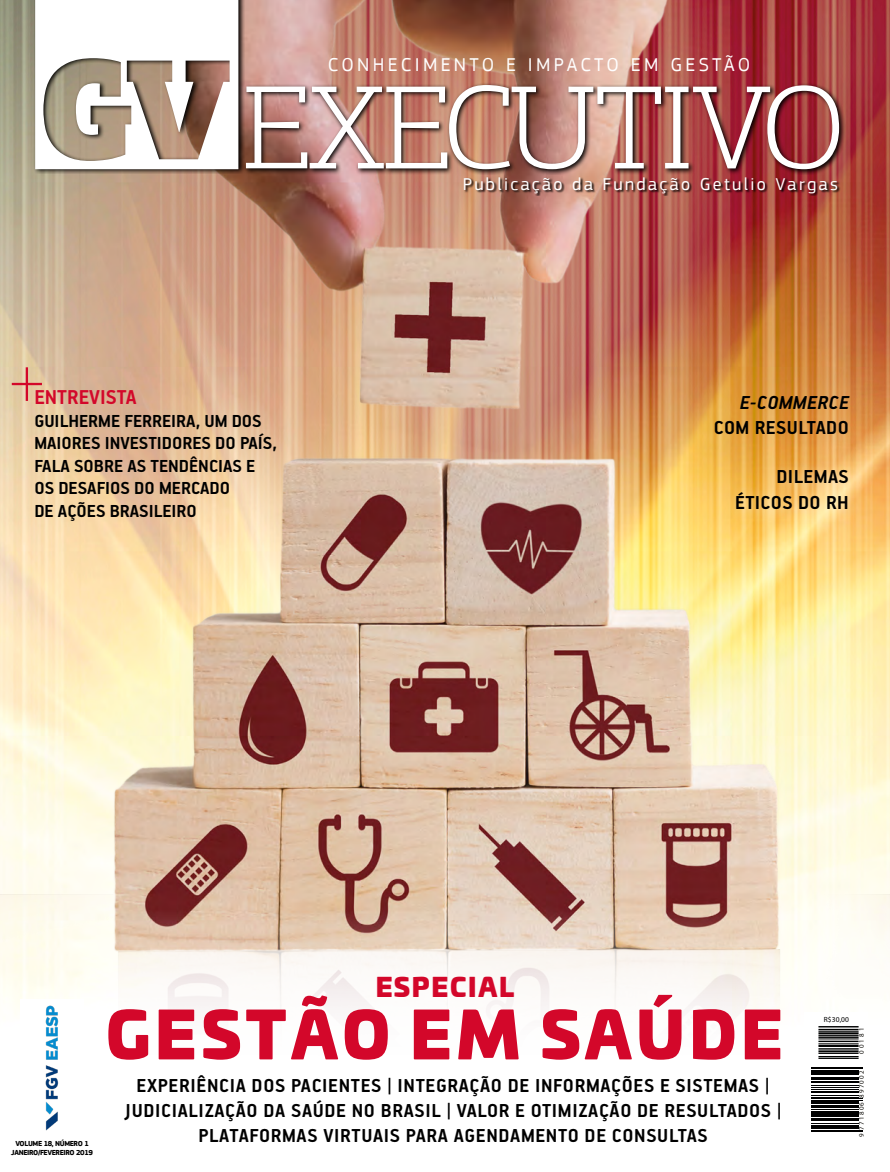
<style>
.page{position:relative;width:890px;height:1172px;background:#fff}
.page>*{position:absolute;margin:0;border:0;box-sizing:border-box;transform-origin:0 0}
.t1{font:63px "Univia Pro Ultra";letter-spacing:.07em;color:#d3072a}
.t2{font:25.5px "Univia Pro Ultra";letter-spacing:.07em;color:#d3072a}
.t3{font:700 22.5px "PF Handbook Pro";color:#d3072a}
.t4{font:700 21px/25.2px "PF Handbook Pro";letter-spacing:.03em;color:#000;text-align:right}
.t5{font:italic 700 21px "PF Handbook Pro";letter-spacing:.02em;color:#000}
.t6{font:700 19.5px/22.5px "PF Handbook Pro";color:#000}
.t7{font:19.5px "PF Square Sans Pro";letter-spacing:.17em;color:#fff}
.t8{font:18px "PF Square Sans Pro";letter-spacing:.13em;color:#fff}
.t9{font:700 7.5px/9px "PF Square Sans Pro";letter-spacing:-.05em;color:#000;text-align:center}
.t10{font:7.5px "Myriad Pro";color:#000}
.t11{font:6.9px "Myriad Pro";letter-spacing:.18em;color:#12100c}
</style>
<div class="page">
<img style="left:0;top:0;width:890px;height:1018px">
<div style="left:243px;top:82px;width:602px;height:93px;background:#000;opacity:.97"></div>
<img style="left:310px;top:85px;width:529px;height:84px">
<svg style="left:246px;top:87px;width:61px;height:81px"></svg>
<div style="left:32px;top:0;width:213px;height:174px;background:#000;opacity:.97"></div>
<svg style="left:35px;top:0;width:203px;height:169px"></svg>
<img style="left:464px;top:177px;width:376px;height:19px">
<div style="left:20px;top:999px;width:64px;height:135px;background:#fff"></div>
<img style="left:45px;top:1005px;width:14px;height:126px">
<svg style="left:805px;top:1012px;width:63px;height:120px"></svg>
<hr style="left:811px;top:1131px;width:51px;height:1px;background:#000">
<hr style="left:811px;top:1130px;width:51px;height:1px;background:#000">
<hr style="left:811px;top:1127px;width:47px;height:2px;background:#000">
<hr style="left:811px;top:1125px;width:47px;height:1px;background:#000">
<hr style="left:811px;top:1123px;width:47px;height:1px;background:#000">
<hr style="left:811px;top:1120px;width:47px;height:1px;background:#000">
<hr style="left:811px;top:1118px;width:47px;height:1px;background:#000">
<hr style="left:811px;top:1115px;width:47px;height:1px;background:#000">
<hr style="left:811px;top:1113px;width:47px;height:1px;background:#000">
<hr style="left:811px;top:1110px;width:47px;height:2px;background:#000">
<hr style="left:811px;top:1109px;width:47px;height:1px;background:#000">
<hr style="left:811px;top:1106px;width:47px;height:1px;background:#000">
<hr style="left:811px;top:1104px;width:47px;height:1px;background:#000">
<hr style="left:811px;top:1101px;width:47px;height:2px;background:#000">
<hr style="left:811px;top:1099px;width:51px;height:1px;background:#000">
<hr style="left:811px;top:1098px;width:51px;height:1px;background:#000">
<hr style="left:811px;top:1097px;width:47px;height:1px;background:#000">
<hr style="left:811px;top:1095px;width:47px;height:1px;background:#000">
<hr style="left:811px;top:1090px;width:47px;height:2px;background:#000">
<hr style="left:811px;top:1089px;width:47px;height:1px;background:#000">
<hr style="left:811px;top:1087px;width:47px;height:1px;background:#000">
<hr style="left:811px;top:1084px;width:47px;height:1px;background:#000">
<hr style="left:811px;top:1081px;width:47px;height:2px;background:#000">
<hr style="left:811px;top:1079px;width:47px;height:1px;background:#000">
<hr style="left:811px;top:1076px;width:47px;height:2px;background:#000">
<hr style="left:811px;top:1074px;width:47px;height:1px;background:#000">
<hr style="left:811px;top:1072px;width:47px;height:1px;background:#000">
<hr style="left:811px;top:1070px;width:47px;height:1px;background:#000">
<hr style="left:811px;top:1068px;width:51px;height:1px;background:#000">
<hr style="left:811px;top:1066px;width:51px;height:1px;background:#000">
<hr style="left:818px;top:1058px;width:40px;height:1px;background:#010202">
<hr style="left:818px;top:1052px;width:40px;height:1px;background:#010202">
<hr style="left:818px;top:1055px;width:40px;height:2px;background:#010202">
<hr style="left:818px;top:1048px;width:40px;height:1px;background:#010202">
<hr style="left:818px;top:1049px;width:40px;height:1px;background:#010202">
<hr style="left:818px;top:1051px;width:40px;height:1px;background:#010202">
<hr style="left:818px;top:1044px;width:40px;height:2px;background:#010202">
<hr style="left:818px;top:1043px;width:40px;height:1px;background:#010202">
<hr style="left:818px;top:1040px;width:40px;height:2px;background:#010202">
<hr style="left:818px;top:1037px;width:40px;height:1px;background:#010202">
<hr style="left:818px;top:1038px;width:40px;height:1px;background:#010202">
<hr style="left:818px;top:1035px;width:40px;height:1px;background:#010202">
<hr style="left:818px;top:1032px;width:40px;height:2px;background:#010202">
<hr style="left:818px;top:1030px;width:40px;height:1px;background:#010202">
<hr style="left:818px;top:1026px;width:40px;height:1px;background:#010202">
<hr style="left:818px;top:1028px;width:40px;height:2px;background:#010202">
<svg style="left:12px;top:367px;width:30px;height:34px"></svg>
<div style="left:725px;top:459px;width:139px;height:66px;background:#fff;opacity:.6"></div>
<p class="t7" style="left:328px;top:53px;width:424px">CONHECIMENTO E IMPACTO EM GESTÃO</p>
<p class="t8" style="left:463px;top:173px;width:377px">Publicação da Fundação Getulio Vargas</p>
<p class="t3" style="left:34px;top:384px;width:104px">ENTREVISTA</p>
<p class="t6" style="left:34px;top:409px;width:244px">GUILHERME FERREIRA, UM DOS<br>MAIORES INVESTIDORES DO PAÍS,<br>FALA SOBRE AS TENDÊNCIAS E<br>OS DESAFIOS DO MERCADO<br>DE AÇÕES BRASILEIRO</p>
<p class="t5" style="left:740px;top:390px;width:110px">E-COMMERCE</p>
<p class="t4" style="left:714px;top:414px;width:137px">COM RESULTADO</p>
<p class="t4" style="left:735px;top:463px;width:115px">DILEMAS<br>ÉTICOS DO RH</p>
<p class="t9" style="left:11px;top:1139px;width:83px">VOLUME 18, NÚMERO 1<br>JANEIRO/FEVEREIRO 2019</p>
<p class="t2" style="left:375px;top:965px;width:141px">ESPECIAL</p>
<h1 class="t1" style="left:106px;top:981px;width:678px">GESTÃO EM SAÚDE</h1>
<p class="t4" style="left:125px;top:1072px;width:658px;text-align:center">EXPERIÊNCIA DOS PACIENTES | INTEGRAÇÃO DE INFORMAÇÕES E SISTEMAS |<br>JUDICIALIZAÇÃO DA SAÚDE NO BRASIL | VALOR E OTIMIZAÇÃO DE RESULTADOS |<br>PLATAFORMAS VIRTUAIS PARA AGENDAMENTO DE CONSULTAS</p>
<p class="t10" style="left:824px;top:1014px;width:27px">R$30,00</p>
<p class="t11" style="left:857px;top:1054px;width:29px;rotate:-90deg">0 0 1 8 1</p>
<p class="t11" style="left:857px;top:1137px;width:68px;rotate:-90deg">9 771806 897002</p>
</div>
